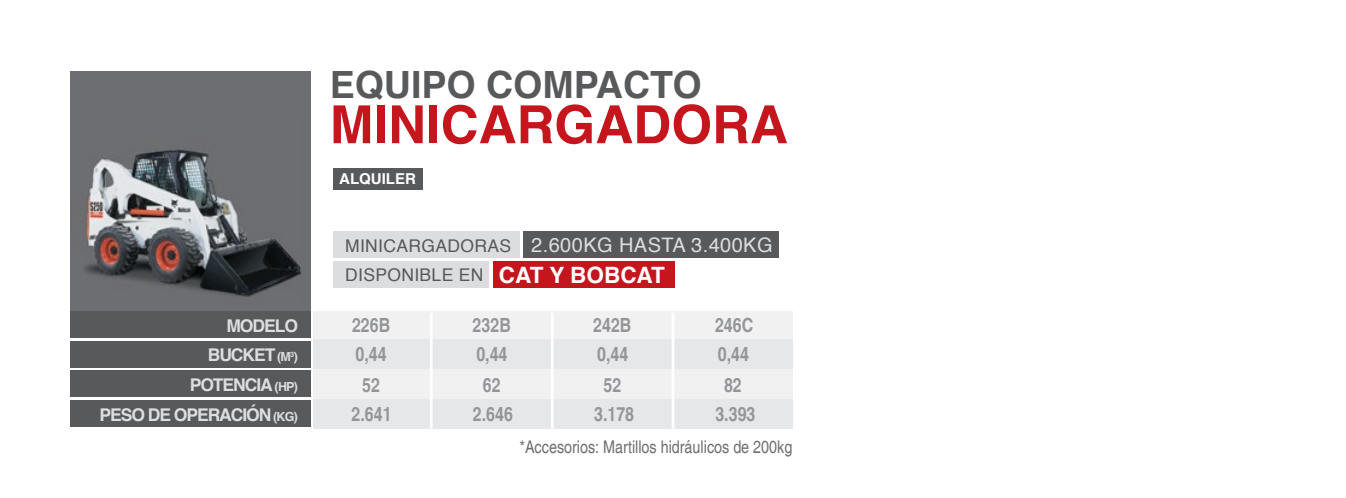
<style>
.page{position:relative;width:1346px;height:498px;background:#fff}
.page>*{position:absolute;margin:0;border:0;box-sizing:border-box;transform-origin:0 0}
.t1{font:700 52.5px "Helvetica";color:#c4161c}
.t2{font:700 37.5px "Helvetica";color:#58595b}
.t3{font:20px "Helvetica";letter-spacing:.02em;color:#dcddde}
.t4{font:700 condensed 19.5px "Helvetica";color:#939598}
.t5{font:700 17.5px/29.8px "Helvetica";letter-spacing:-.06em;color:#dcddde;text-align:right}
.t6{font:condensed 17.5px "Helvetica";color:#6d6e71}
.t7{font:17.5px "Helvetica";letter-spacing:.02em;color:#58595b}
.t8{font:700 15px "Helvetica";color:#fff}
.s1{font-size:12.5px}
.s2{font-size:17.5px;color:#58595b}
.s3{font-weight:700;font-size:22.5px;color:#fff}
</style>
<div class="page">
<div style="left:313px;top:311px;width:479px;height:28px;background:#f1f1f2"></div>
<div style="left:313px;top:339px;width:479px;height:30px;background:#e6e7e8"></div>
<div style="left:313px;top:369px;width:479px;height:29px;background:#f1f1f2"></div>
<div style="left:313px;top:398px;width:479px;height:30px;background:#e6e7e8"></div>
<hr style="left:551px;top:312px;width:2px;height:116px;background:#fff">
<hr style="left:430px;top:312px;width:2px;height:116px;background:#fff">
<hr style="left:671px;top:312px;width:3px;height:116px;background:#fff">
<div style="left:70px;top:71px;width:240px;height:240px;background:#6d6e71"></div>
<img style="left:85px;top:149px;width:217px;height:148px">
<div style="left:70px;top:311px;width:240px;height:27px;background:#58595b"></div>
<div style="left:70px;top:340px;width:240px;height:27px;background:#58595b"></div>
<div style="left:70px;top:370px;width:240px;height:27px;background:#58595b"></div>
<div style="left:70px;top:400px;width:240px;height:27px;background:#58595b"></div>
<div style="left:493px;top:261px;width:181px;height:27px;background:#c4161c"></div>
<div style="left:333px;top:261px;width:155px;height:27px;background:#dcddde"></div>
<div style="left:522px;top:231px;width:256px;height:27px;background:#58595b"></div>
<div style="left:333px;top:231px;width:186px;height:27px;background:#dcddde"></div>
<div style="left:333px;top:168px;width:90px;height:21px;background:#58595b"></div>
<p class="t5" style="left:100px;top:311px;width:200px">MODELO<br>BUCKET <span class="s1">(M</span><sup>3</sup><span class="s1">)<br></span>POTENCIA <span class="s1">(HP)<br></span>PESO DE OPERACIÓN <span class="s1">(KG)</span></p>
<h2 class="t2" style="left:329px;top:55px;width:373px">EQUIPO COMPACTO</h2>
<h1 class="t1" style="left:329px;top:82px;width:459px">MINICARGADORA</h1>
<p class="t8" style="left:339px;top:167px;width:78px">ALQUILER</p>
<p class="t3" style="left:345px;top:229px;width:429px"><span class="s2">MINICARGADORAS</span> 2.600KG HASTA 3.400KG</p>
<p class="t7" style="left:345px;top:262px;width:321px">DISPONIBLE EN <span class="s3">CAT Y BOBCAT</span></p>
<p class="t4" style="left:352px;top:313px;width:40px">226B</p>
<p class="t4" style="left:472px;top:313px;width:40px">232B</p>
<p class="t4" style="left:593px;top:313px;width:40px">242B</p>
<p class="t4" style="left:715px;top:313px;width:40px">246C</p>
<p class="t4" style="left:355px;top:342px;width:33px">0,44</p>
<p class="t4" style="left:476px;top:342px;width:33px">0,44</p>
<p class="t4" style="left:597px;top:342px;width:33px">0,44</p>
<p class="t4" style="left:717px;top:342px;width:33px">0,44</p>
<p class="t4" style="left:362px;top:373px;width:19px">52</p>
<p class="t4" style="left:483px;top:373px;width:19px">62</p>
<p class="t4" style="left:603px;top:373px;width:19px">52</p>
<p class="t4" style="left:724px;top:373px;width:19px">82</p>
<p class="t4" style="left:351px;top:402px;width:42px">2.641</p>
<p class="t4" style="left:473px;top:402px;width:42px">2.646</p>
<p class="t4" style="left:594px;top:402px;width:42px">3.178</p>
<p class="t4" style="left:715px;top:402px;width:42px">3.393</p>
<p class="t6" style="left:519px;top:436px;width:274px">*Accesorios: Martillos hidráulicos de 200kg</p>
</div>
